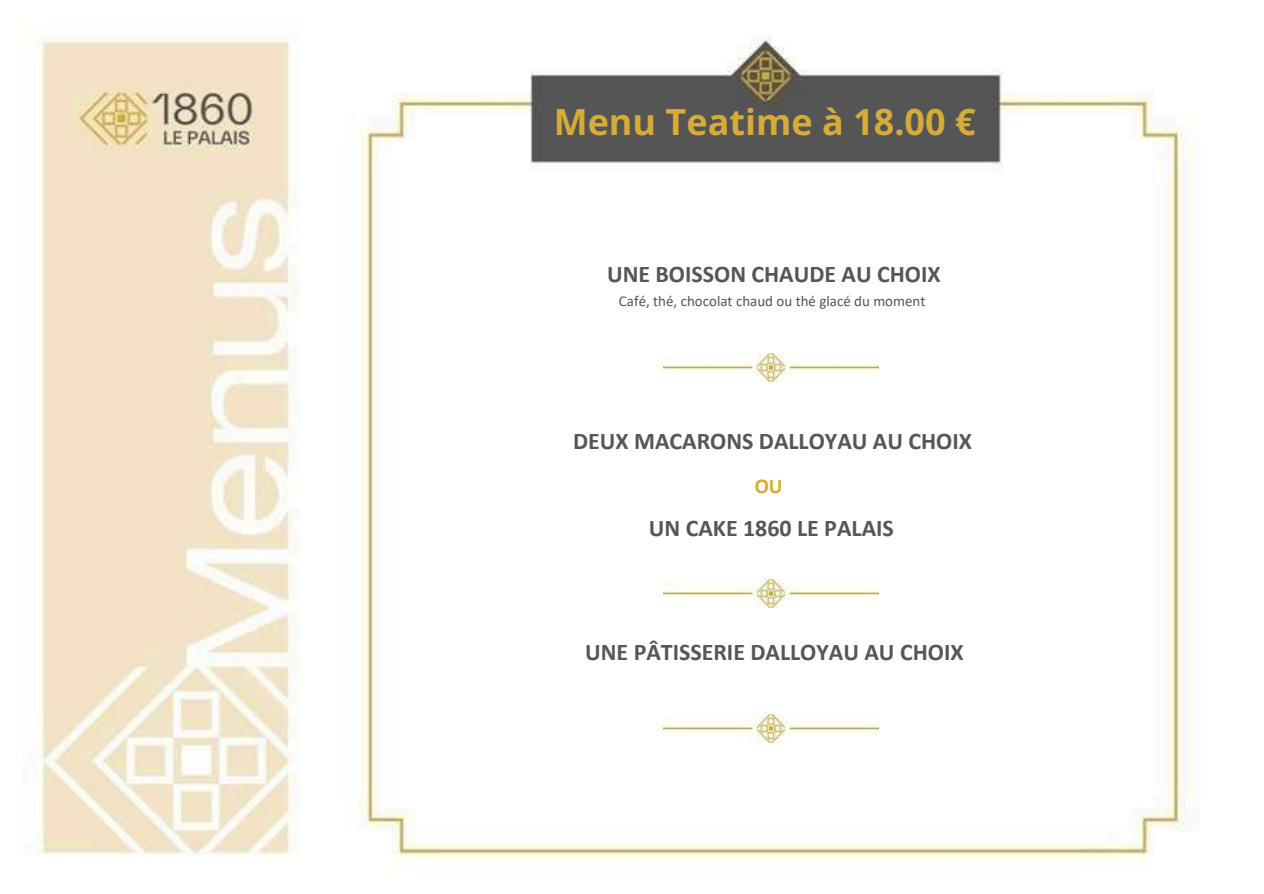
<style>
.page{position:relative;width:1264px;height:894px;background:#fff}
.page>*{position:absolute;margin:0;border:0;box-sizing:border-box;transform-origin:0 0}
.t1{font:700 36px "Open Sans";color:#d6ab37}
.t2{font:700 24px "Calibri";color:#565656}
.t3{font:700 21px "Calibri";color:#d6ab37}
.t4{font:15px "Calibri";color:#565656}
</style>
<div class="page">
<img style="left:38px;top:35px;width:1153px;height:825px">
<img style="left:663px;top:353px;width:215px;height:28px">
<img style="left:663px;top:714px;width:215px;height:28px">
<img style="left:663px;top:579px;width:215px;height:28px">
<h1 class="t1" style="left:554px;top:96px;width:423px">Menu Teatime à 18.00 €</h1>
<p class="t2" style="left:607px;top:264px;width:335px">UNE BOISSON CHAUDE AU CHOIX</p>
<p class="t4" style="left:619px;top:294px;width:308px">Café, thé, chocolat chaud ou thé glacé du moment</p>
<p class="t2" style="left:573px;top:431px;width:400px">DEUX MACARONS DALLOYAU AU CHOIX</p>
<p class="t3" style="left:754px;top:477px;width:29px">OU</p>
<p class="t2" style="left:649px;top:517px;width:246px">UN CAKE 1860 LE PALAIS</p>
<p class="t2" style="left:585px;top:642px;width:380px">UNE PÂTISSERIE DALLOYAU AU CHOIX</p>
</div>
